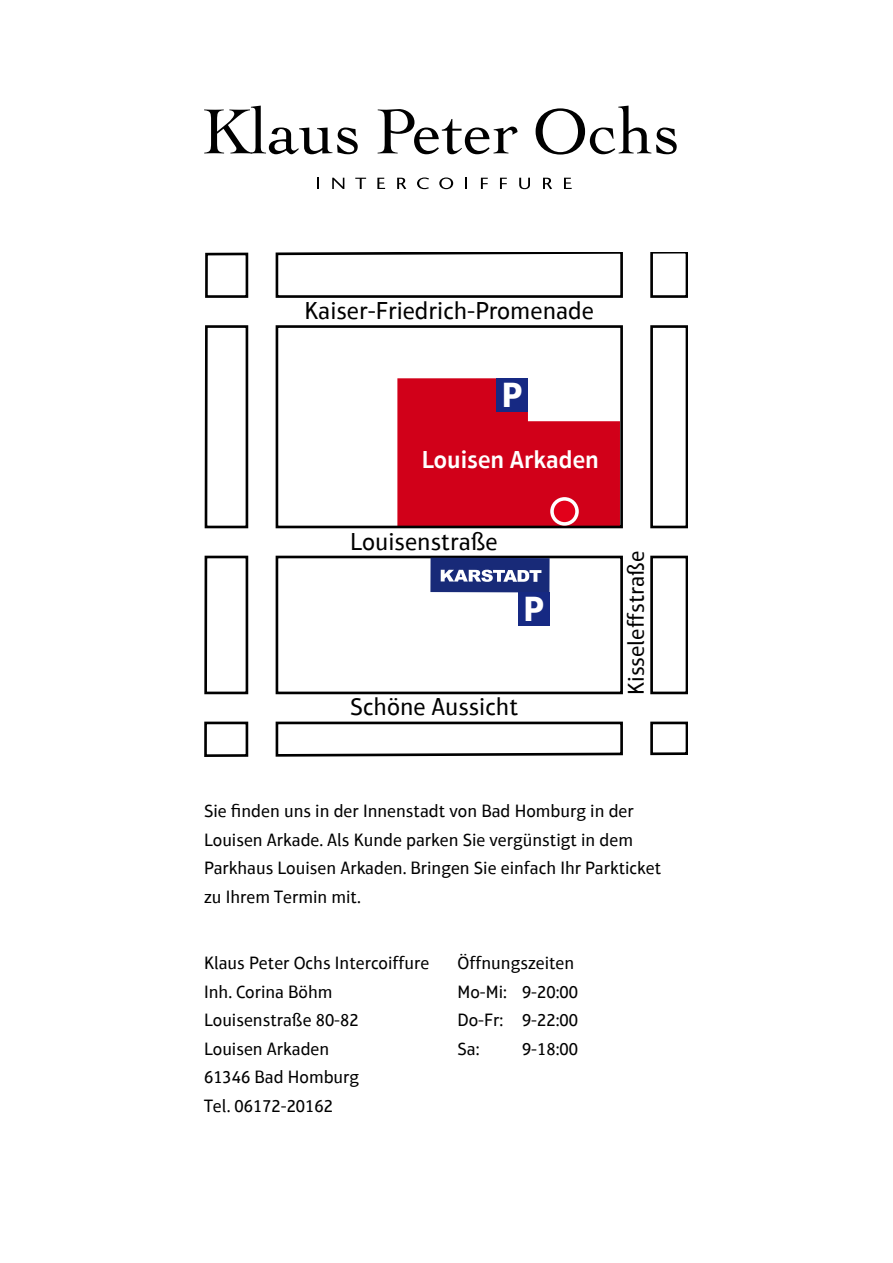
<style>
.page{position:relative;width:893px;height:1263px;background:#fff}
.page>*{position:absolute;margin:0;border:0;box-sizing:border-box;transform-origin:0 0}
.t1{font:700 35.25px "Aptifer Sans Com";color:#fff}
.t2{font:24.75px "Aptifer Sans Com";color:#000}
.t3{font:600 24.75px "Aptifer Sans Com";color:#fff}
.t4{font:22.95px "Aptifer Sans Com";color:#000}
.t5{font:18px/28.5px "Aptifer Sans Com";color:#000}
</style>
<div class="page">
<svg style="left:204px;top:253px;width:484px;height:504px"></svg>
<div style="left:430px;top:558px;width:120px;height:34px;background:#182a78"></div>
<svg style="left:441px;top:570px;width:100px;height:12px"></svg>
<svg style="left:397px;top:378px;width:223px;height:149px;background:#d42136"></svg>
<div style="left:552px;top:499px;width:25px;height:25px;background:#e2001a;border-radius:50%"></div>
<div style="left:550px;top:497px;width:29px;height:29px;border:4px solid #fff;border-radius:50%"></div>
<div style="left:497px;top:378px;width:31px;height:34px;background:#162983"></div>
<div style="left:518px;top:592px;width:31px;height:34px;background:#162983"></div>
<svg style="left:317px;top:178px;width:2px;height:11px"></svg>
<svg style="left:332px;top:178px;width:12px;height:11px"></svg>
<svg style="left:355px;top:178px;width:11px;height:11px"></svg>
<svg style="left:377px;top:178px;width:8px;height:11px"></svg>
<svg style="left:397px;top:178px;width:9px;height:11px"></svg>
<svg style="left:417px;top:177px;width:12px;height:12px"></svg>
<svg style="left:439px;top:177px;width:14px;height:12px"></svg>
<svg style="left:465px;top:178px;width:2px;height:11px"></svg>
<svg style="left:481px;top:178px;width:7px;height:11px"></svg>
<svg style="left:500px;top:178px;width:7px;height:11px"></svg>
<svg style="left:519px;top:178px;width:11px;height:11px"></svg>
<svg style="left:543px;top:178px;width:9px;height:11px"></svg>
<svg style="left:564px;top:178px;width:8px;height:11px"></svg>
<svg style="left:204px;top:106px;width:154px;height:48px"></svg>
<svg style="left:378px;top:109px;width:139px;height:45px"></svg>
<svg style="left:536px;top:106px;width:141px;height:49px"></svg>
<h2 class="t2" style="left:304px;top:297px;width:291px">Kaiser-Friedrich-Promenade</h2>
<h1 class="t1" style="left:502px;top:374px;width:22px">P</h1>
<h2 class="t3" style="left:422px;top:444px;width:179px">Louisen Arkaden</h2>
<h2 class="t2" style="left:350px;top:527px;width:149px">Louisenstraße</h2>
<h1 class="t1" style="left:523px;top:588px;width:22px">P</h1>
<h2 class="t2" style="left:350px;top:693px;width:169px">Schöne Aussicht</h2>
<p class="t4" style="left:623px;top:695px;width:145px;rotate:-90deg">Kisseleffstraße</p>
<p class="t5" style="left:204px;top:797px;width:459px">Sie finden uns in der Innenstadt von Bad Homburg in der Louisen Arkade. Als Kunde parken Sie vergünstigt in dem Parkhaus Louisen Arkaden. Bringen Sie einfach Ihr Parkticket zu Ihrem Termin mit.</p>
<p class="t5" style="left:204px;top:949px;width:227px">Klaus Peter Ochs Intercoiffure<br>Inh. Corina Böhm<br>Louisenstraße 80-82<br>Louisen Arkaden<br>61346 Bad Homburg<br>Tel. 06172-20162</p>
<p class="t5" style="left:458px;top:949px;width:122px">Öffnungszeiten<br>Mo-Mi: 9-20:00<br>Do-Fr: 9-22:00<br>Sa:</p>
<p class="t5" style="left:522px;top:1034px;width:58px">9-18:00</p>
</div>
